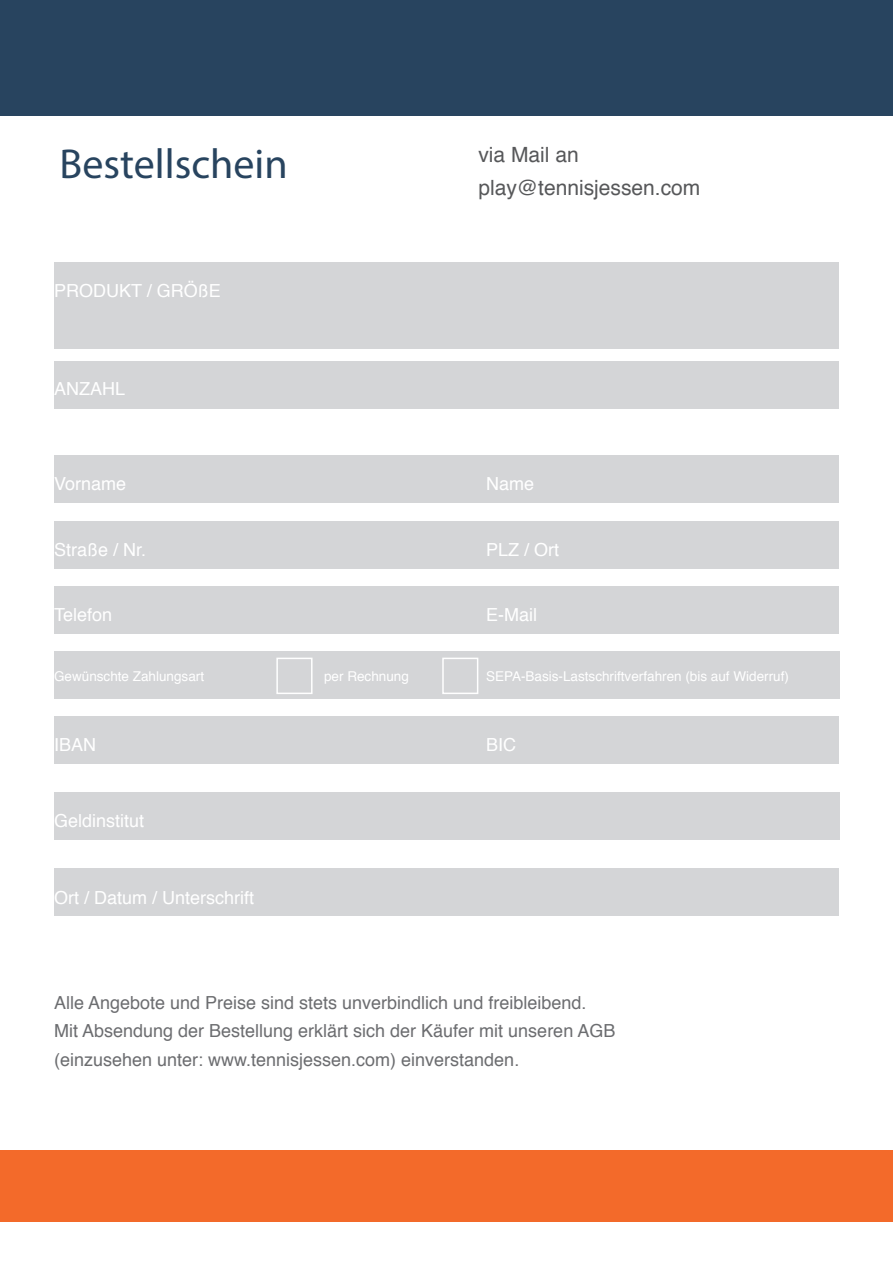
<style>
.page{position:relative;width:893px;height:1263px;background:#fff}
.page>*{position:absolute;margin:0;border:0;box-sizing:border-box;transform-origin:0 0}
.t1{font:42px "Myriad Pro";color:#28445f}
.t2{font:21px/33px "Helvetica";color:#57585a}
.t3{font:18px/28.5px "Helvetica";color:#6c6d70}
.t4{font:18px "Helvetica";color:#fff}
.t5{font:13.5px "Helvetica";color:#fff}
</style>
<div class="page">
<div style="left:0;top:0;width:457px;height:116px;background:#28445f"></div>
<div style="left:447px;top:0;width:446px;height:116px;background:#28445f"></div>
<div style="left:0;top:1150px;width:893px;height:71px;background:#f36a2a"></div>
<div style="left:54px;top:456px;width:785px;height:47px;background:#d4d5d7"></div>
<div style="left:54px;top:521px;width:785px;height:47px;background:#d4d5d7"></div>
<div style="left:54px;top:586px;width:785px;height:47px;background:#d4d5d7"></div>
<div style="left:54px;top:651px;width:786px;height:48px;background:#d4d5d7"></div>
<div style="left:54px;top:716px;width:785px;height:48px;background:#d4d5d7"></div>
<div style="left:54px;top:792px;width:786px;height:48px;background:#d4d5d7"></div>
<div style="left:54px;top:869px;width:785px;height:47px;background:#d4d5d7"></div>
<div style="left:276px;top:658px;width:37px;height:36px;border:2px solid #fff"></div>
<div style="left:442px;top:658px;width:36px;height:36px;border:2px solid #fff"></div>
<div style="left:54px;top:262px;width:785px;height:87px;background:#d4d5d7"></div>
<div style="left:54px;top:361px;width:785px;height:47px;background:#d4d5d7"></div>
<h1 class="t1" style="left:60px;top:138px;width:230px">Bestellschein</h1>
<p class="t4" style="left:54px;top:276px;width:168px">PRODUKT / GRÖßE</p>
<p class="t4" style="left:54px;top:375px;width:73px">ANZAHL</p>
<p class="t2" style="left:478px;top:139px;width:224px">via Mail an play@tennisjessen.com</p>
<p class="t4" style="left:54px;top:470px;width:74px">Vorname</p>
<p class="t4" style="left:486px;top:470px;width:50px">Name</p>
<p class="t4" style="left:54px;top:535px;width:94px">Straße / Nr.</p>
<p class="t4" style="left:486px;top:535px;width:75px">PLZ / Ort</p>
<p class="t4" style="left:54px;top:601px;width:60px">Telefon</p>
<p class="t4" style="left:486px;top:601px;width:52px">E-Mail</p>
<p class="t5" style="left:54px;top:665px;width:152px">Gewünschte Zahlungsart</p>
<p class="t5" style="left:324px;top:665px;width:86px">per Rechnung</p>
<p class="t5" style="left:486px;top:665px;width:304px">SEPA-Basis-Lastschriftverfahren (bis auf Widerruf)</p>
<p class="t4" style="left:54px;top:731px;width:44px">IBAN</p>
<p class="t4" style="left:486px;top:731px;width:32px">BIC</p>
<p class="t4" style="left:54px;top:807px;width:92px">Geldinstitut</p>
<p class="t4" style="left:54px;top:884px;width:202px">Ort / Datum / Unterschrift</p>
<p class="t3" style="left:54px;top:988px;width:563px">Alle Angebote und Preise sind stets unverbindlich und freibleibend.<br>Mit Absendung der Bestellung erklärt sich der Käufer mit unseren AGB (einzusehen unter: www.tennisjessen.com) einverstanden.</p>
</div>
